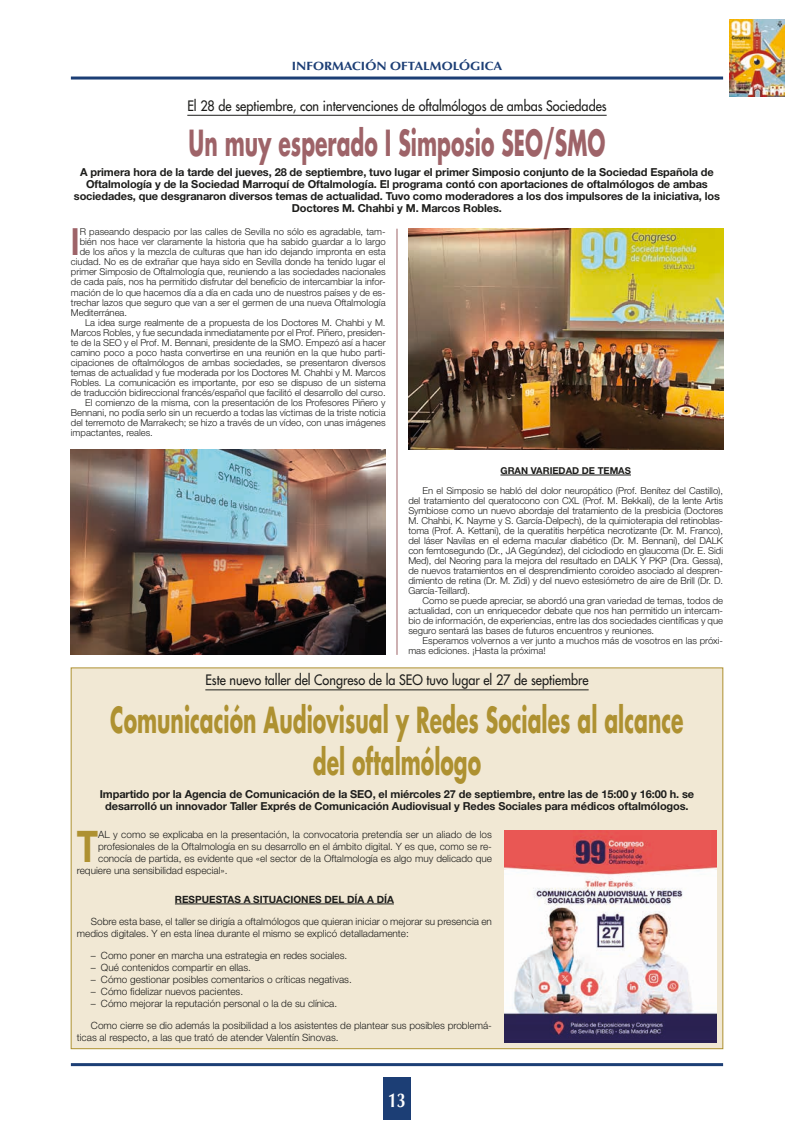
<style>
.page{position:relative;width:794px;height:1134px;background:#fff}
.page>*{position:absolute;margin:0;border:0;box-sizing:border-box;transform-origin:0 0}
.t1{font:700 43.6px "Helvetica Neue LT Std";color:#ae9131;scale:.8 1}
.t2{font:700 37.5px "Helvetica Neue LT Std";color:#9e6368;scale:.8 1}
.t3{font:700 35px/42px "Futura Std";color:#ae9131;text-align:center;scale:.58 1}
.t4{font:700 35px "Futura Std";color:#9e6368;scale:.58 1}
.t5{font:700 20px "Optima LT Std";color:#fff;scale:.8 1}
.t6{font:500 14px "Futura Std";color:#1d1d1b;scale:.9 1}
.t7{font:700 12px "Optima LT Std";color:#1c3e75;scale:1.1 1}
.t8{font:700 11px/12px "Helvetica Neue LT Std";letter-spacing:-.01em;color:#1d1d1b;text-align:center}
.t9{font:300 10px/12px "Helvetica Neue LT Std";color:#1d1d1b}
.t10{font:700 10px "Helvetica Neue LT Std";color:#1d1d1b}
.t11{font:300 9.5px/10px "Helvetica Neue LT Std";color:#1d1d1b;text-align:justify}
.t12{font:700 9.5px "Helvetica Neue LT Std";color:#1d1d1b}
</style>
<div class="page">
<div style="left:383px;top:1078px;width:28px;height:42px;background:#1c3e75"></div>
<img style="left:730px;top:20px;width:54px;height:76px">
<hr style="left:71px;top:77px;width:652px;height:3px;background:#1c3e75">
<hr style="left:71px;top:1063px;width:652px;height:3px;background:#1c3e75">
<hr style="left:500px;top:475px;width:131px;height:1px;background:#1d1d1b">
<hr style="left:187px;top:115px;width:419px;height:1px;background:#1d1d1b">
<div style="left:71px;top:668px;width:652px;height:381px;background:#f1e8d4"></div>
<hr style="left:205px;top:690px;width:383px;height:1px;background:#1d1d1b">
<hr style="left:175px;top:904px;width:219px;height:1px;background:#1d1d1b">
<hr style="left:397px;top:229px;width:1px;height:426px;background:#9e6368">
<img style="left:504px;top:831px;width:213px;height:212px">
<img style="left:71px;top:450px;width:315px;height:205px">
<img style="left:408px;top:229px;width:315px;height:221px">
<p class="t7" style="left:292px;top:59px;width:193px">INFORMACIÓN OFTALMOLÓGICA</p>
<h3 class="t6" style="left:187px;top:97px;width:467px">El 28 de septiembre, con intervenciones de oftalmólogos de ambas Sociedades</h3>
<h3 class="t4" style="left:189px;top:119px;width:720px">Un muy esperado I Simposio SEO/SMO</h3>
<p class="t8" style="left:74px;top:166px;width:647px">A primera hora de la tarde del jueves, 28 de septiembre, tuvo lugar el primer Simposio conjunto de la Sociedad Española de Oftalmología y de la Sociedad Marroquí de Oftalmología. El programa contó con aportaciones de oftalmólogos de ambas sociedades, que desgranaron diversos temas de actualidad. Tuvo como moderadores a los dos impulsores de la iniciativa, los Doctores M. Chahbi y M. Marcos Robles.</p>
<h2 class="t2" style="left:71px;top:219px;width:13px">I</h2>
<p class="t11" style="left:80px;top:227px;width:307px">R paseando despacio por las calles de Sevilla no sólo es agradable, tam-</p>
<p class="t11" style="left:80px;top:237px;width:307px">bién nos hace ver claramente la historia que ha sabido guardar a lo largo</p>
<p class="t11" style="left:80px;top:247px;width:307px">de los años y la mezcla de culturas que han ido dejando impronta en esta</p>
<p class="t11" style="left:71px;top:257px;width:316px">ciudad. No es de extrañar que haya sido en Sevilla donde ha tenido lugar el</p>
<p class="t11" style="left:71px;top:267px;width:316px">primer Simposio de Oftalmología que, reuniendo a las sociedades nacionales</p>
<p class="t11" style="left:71px;top:277px;width:316px">de cada país, nos ha permitido disfrutar del beneficio de intercambiar la infor-</p>
<p class="t11" style="left:71px;top:287px;width:316px">mación de lo que hacemos día a día en cada uno de nuestros países y de es-</p>
<p class="t11" style="left:71px;top:297px;width:316px">trechar lazos que seguro que van a ser el germen de una nueva Oftalmología</p>
<p class="t11" style="left:71px;top:307px;width:58px">Mediterránea.</p>
<p class="t11" style="left:85px;top:317px;width:302px">La idea surge realmente de a propuesta de los Doctores M. Chahbi y M.</p>
<p class="t11" style="left:71px;top:327px;width:316px">Marcos Robles, y fue secundada inmediatamente por el Prof. Piñero, presiden-</p>
<p class="t11" style="left:71px;top:337px;width:316px">te de la SEO y el Prof. M. Bennani, presidente de la SMO. Empezó así a hacer</p>
<p class="t11" style="left:71px;top:347px;width:316px">camino poco a poco hasta convertirse en una reunión en la que hubo parti-</p>
<p class="t11" style="left:71px;top:357px;width:316px">cipaciones de oftalmólogos de ambas sociedades, se presentaron diversos</p>
<p class="t11" style="left:71px;top:367px;width:316px">temas de actualidad y fue moderada por los Doctores M. Chahbi y M. Marcos</p>
<p class="t11" style="left:71px;top:377px;width:316px">Robles. La comunicación es importante, por eso se dispuso de un sistema</p>
<p class="t11" style="left:71px;top:387px;width:316px">de traducción bidireccional francés/español que facilitó el desarrollo del curso.</p>
<p class="t11" style="left:85px;top:397px;width:302px">El comienzo de la misma, con la presentación de los Profesores Piñero y</p>
<p class="t11" style="left:71px;top:407px;width:316px">Bennani, no podía serlo sin un recuerdo a todas las víctimas de la triste noticia</p>
<p class="t11" style="left:71px;top:417px;width:316px">del terremoto de Marrakech; se hizo a través de un vídeo, con unas imágenes</p>
<p class="t11" style="left:71px;top:427px;width:84px">impactantes, reales.</p>
<p class="t12" style="left:500px;top:465px;width:132px">GRAN VARIEDAD DE TEMAS</p>
<p class="t11" style="left:408px;top:485px;width:316px;text-indent:14px">En el Simposio se habló del dolor neuropático (Prof. Benítez del Castillo), del tratamiento del queratocono con CXL (Prof. M. Bekkali), de la lente Artis Symbiose como un nuevo abordaje del tratamiento de la presbicia (Doctores M. Chahbi, K. Nayme y S. García-Delpech), de la quimioterapia del retinoblas&shy;toma (Prof. A. Kettani), de la queratitis herpética necrotizante (Dr. M. Franco), del láser Navilas en el edema macular diabético (Dr. M. Bennani), del DALK con femtosegundo (Dr., JA Gegúndez), del ciclodiodo en glaucoma (Dr. E. Sidi Med), del Neoring para la mejora del resultado en DALK Y PKP (Dra. Gessa), de nuevos tratamientos en el desprendimiento coroideo asociado al despren&shy;dimiento de retina (Dr. M. Zidi) y del nuevo estesiómetro de aire de Brill (Dr. D.<br>García-Teillard).</p>
<p class="t11" style="left:408px;top:595px;width:316px;text-indent:14px">Como se puede apreciar, se abordó una gran variedad de temas, todos de actualidad, con un enriquecedor debate que nos han permitido un intercam&shy;bio de información, de experiencias, entre las dos sociedades científicas y que seguro sentará las bases de futuros encuentros y reuniones.</p>
<p class="t11" style="left:408px;top:635px;width:316px;text-indent:14px">Esperamos volvernos a ver junto a muchos más de vosotros en las próxi&shy;mas ediciones. ¡Hasta la próxima!</p>
<h3 class="t6" style="left:205px;top:671px;width:427px">Este nuevo taller del Congreso de la SEO tuvo lugar el 27 de septiembre</h3>
<h3 class="t3" style="left:110px;top:698px;width:990px">Comunicación Audiovisual y Redes Sociales al alcance del oftalmólogo</h3>
<p class="t8" style="left:100px;top:788px;width:596px">Impartido por la Agencia de Comunicación de la SEO, el miércoles 27 de septiembre, entre las de 15:00 y 16:00 h. se desarrolló un innovador Taller Exprés de Comunicación Audiovisual y Redes Sociales para médicos oftalmólogos.</p>
<h1 class="t1" style="left:77px;top:819px;width:28px">T</h1>
<p class="t9" style="left:98px;top:828px;width:395px">AL y como se explicaba en la presentación, la convocatoria pretendía ser un aliado de los</p>
<p class="t9" style="left:98px;top:840px;width:395px">profesionales de la Oftalmología en su desarrollo en el ámbito digital. Y es que, como se re-</p>
<p class="t9" style="left:98px;top:852px;width:395px">conocía de partida, es evidente que «el sector de la Oftalmología es algo muy delicado que</p>
<p class="t9" style="left:77px;top:864px;width:152px">requiere una sensibilidad especial».</p>
<p class="t10" style="left:175px;top:893px;width:220px">RESPUESTAS A SITUACIONES DEL DÍA A DÍA</p>
<p class="t9" style="left:77px;top:915px;width:417px;text-indent:14px">Sobre esta base, el taller se dirigía a oftalmólogos que quieran iniciar o mejorar su presencia en medios digitales. Y en esta línea durante el mismo se explicó detalladamente:</p>
<p class="t9" style="left:91px;top:949px;width:258px">– Como poner en marcha una estrategia en redes sociales.</p>
<p class="t9" style="left:91px;top:961px;width:162px">– Qué contenidos compartir en ellas.</p>
<p class="t9" style="left:91px;top:973px;width:262px">– Cómo gestionar posibles comentarios o críticas negativas.</p>
<p class="t9" style="left:91px;top:985px;width:154px">– Cómo fidelizar nuevos pacientes.</p>
<p class="t9" style="left:91px;top:997px;width:248px">– Cómo mejorar la reputación personal o la de su clínica.</p>
<p class="t9" style="left:77px;top:1019px;width:417px;text-indent:14px">Como cierre se dio además la posibilidad a los asistentes de plantear sus posibles problemá&shy;ticas al respecto, a las que trató de atender Valentín Sinovas.</p>
<h3 class="t5" style="left:388px;top:1088px;width:24px">13</h3>
</div>
